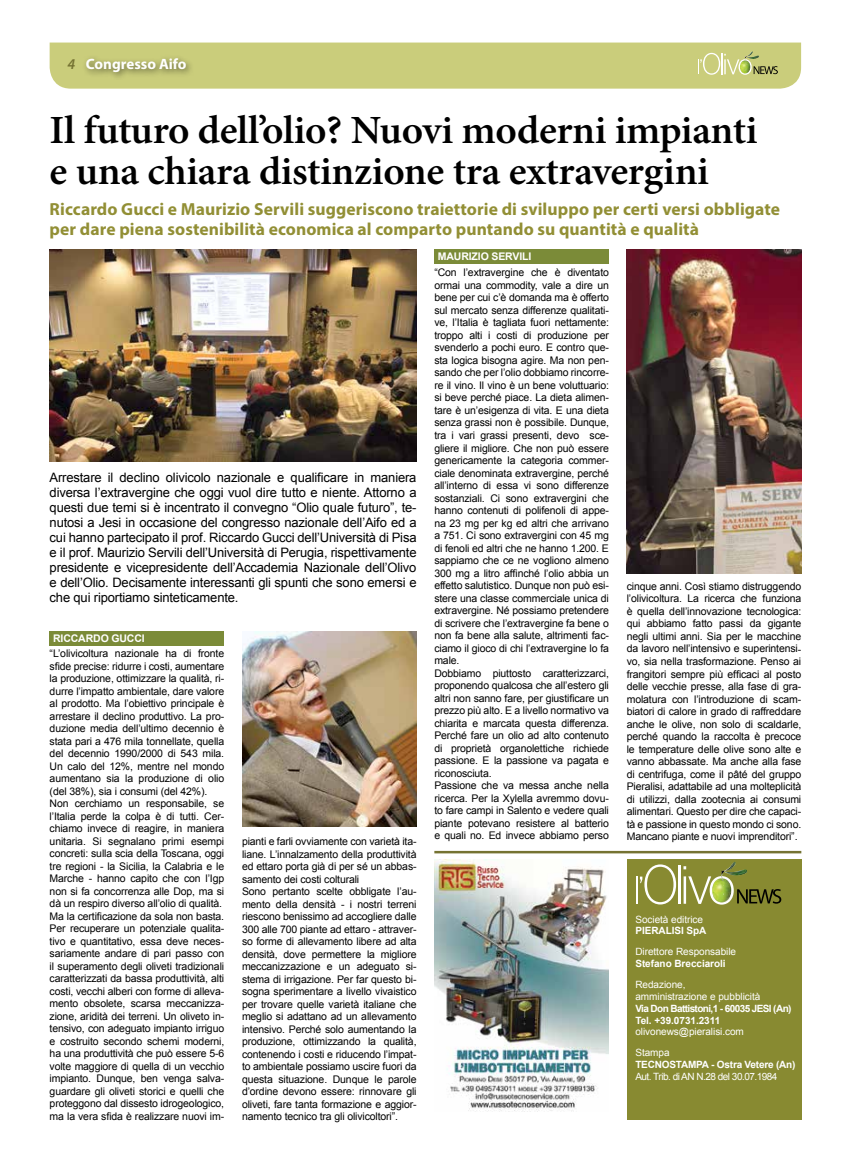
<style>
.page{position:relative;width:851px;height:1170px;background:#fff}
.page>*{position:absolute;margin:0;border:0;box-sizing:border-box;transform-origin:0 0}
.t1{font:600 40px/41.2px "Minion Pro";letter-spacing:-.01em;color:#000}
.t2{font:700 17.5px/20px "Myriad Pro";letter-spacing:.005em;color:#928f35}
.t3{font:700 15px "Myriad Pro";color:#fff}
.t4{font:italic 600 15px "Myriad Pro";color:#757332}
.t5{font:13px/15px "Arial";letter-spacing:-.015em;color:#000;text-align:justify}
.t6{font:10.5px/12.5px "Arial";letter-spacing:-.015em;color:#000}
.t7{font:700 10.5px "Arial";letter-spacing:-.015em;color:#fff}
.t8{font:10px/11.8px "Arial";letter-spacing:-.005em;color:#fff}
.t9{font:700 10px "Arial";letter-spacing:-.02em;color:#fff}
.t10{font:700 10px/11.8px "Arial";letter-spacing:-.06em;color:#fff}
.t11{font:10px "Arial";letter-spacing:-.05em;color:#fff}
</style>
<div class="page">
<div style="left:50px;top:43px;width:751px;height:46px;background:#cacd7b"></div>
<img style="left:242px;top:631px;width:174px;height:195px">
<img style="left:626px;top:249px;width:175px;height:324px">
<img style="left:50px;top:249px;width:366px;height:212px">
<div style="left:50px;top:631px;width:174px;height:15px;background:#7b8b38"></div>
<div style="left:434px;top:249px;width:175px;height:15px;background:#7b8b38"></div>
<div style="left:626px;top:859px;width:175px;height:261px;background:#888a31"></div>
<hr style="left:636px;top:876px;width:2px;height:27px;background:#fff">
<svg style="left:639px;top:864px;width:37px;height:40px"></svg>
<hr style="left:678px;top:865px;width:2px;height:38px;background:#fff">
<svg style="left:683px;top:862px;width:98px;height:42px"></svg>
<div style="left:83px;top:54px;width:112px;height:27px;background:#000;opacity:.54"></div>
<img style="left:434px;top:859px;width:175px;height:251px">
<hr style="left:434px;top:850px;width:367px;height:3px;background:#757332">
<h3 class="t4" style="left:67px;top:54px;width:9px">4</h3>
<h3 class="t3" style="left:86px;top:54px;width:102px">Congresso Aifo</h3>
<h1 class="t1" style="left:50px;top:109px;width:709px">Il futuro dell’olio? Nuovi moderni impianti e una chiara distinzione tra extravergini</h1>
<h2 class="t2" style="left:50px;top:199px;width:731px">Riccardo Gucci e Maurizio Servili suggeriscono traiettorie di sviluppo per certi versi obbligate per dare piena sostenibilità economica al comparto puntando su quantità e qualità</h2>
<p class="t5" style="left:50px;top:470px;width:368px">Arrestare il declino olivicolo nazionale e qualificare in maniera diversa l’extravergine che oggi vuol dire tutto e niente. Attorno a questi due temi si è incentrato il convegno “Olio quale futuro”, te&shy;nutosi a Jesi in occasione del congresso nazionale dell’Aifo ed a cui hanno partecipato il prof. Riccardo Gucci dell’Università di Pisa e il prof. Maurizio Servili dell’Università di Perugia, rispettivamente presidente e vicepresidente dell’Accademia Nazionale dell’Olivo e dell’Olio. Decisamente interessanti gli spunti che sono emersi e che qui riportiamo sinteticamente.</p>
<p class="t7" style="left:53px;top:631px;width:93px">RICCARDO GUCCI</p>
<p class="t6" style="left:50px;top:647px;width:176px">“L’olivicoltura nazionale ha di fronte sfide precise: ridurre i costi, aumentare la produzione, ottimizzare la qualità, ri&shy;durre l’impatto ambientale, dare valore al prodotto. Ma l’obiettivo principale è arrestare il declino produttivo. La pro&shy;duzione media dell’ultimo decennio è stata pari a 476 mila tonnellate, quella del decennio 1990/2000 di 543 mila.<br>Un calo del 12%, mentre nel mondo aumentano sia la produzione di olio (del 38%), sia i consumi (del 42%).<br>Non cerchiamo un responsabile, se l’Italia perde la colpa è di tutti. Cer&shy;chiamo invece di reagire, in maniera unitaria. Si segnalano primi esempi concreti: sulla scia della Toscana, oggi tre regioni - la Sicilia, la Calabria e le Marche - hanno capito che con l’Igp non si fa concorrenza alle Dop, ma si dà un respiro diverso all’olio di qualità.<br>Ma la certificazione da sola non basta.<br>Per recuperare un potenziale qualita&shy;tivo e quantitativo, essa deve neces&shy;sariamente andare di pari passo con il superamento degli oliveti tradizionali caratterizzati da bassa produttività, alti costi, vecchi alberi con forme di alleva&shy;mento obsolete, scarsa meccanizza&shy;zione, aridità dei terreni. Un oliveto in&shy;tensivo, con adeguato impianto irriguo e costruito secondo schemi moderni, ha una produttività che può essere 5-6 volte maggiore di quella di un vecchio impianto. Dunque, ben venga salva&shy;guardare gli oliveti storici e quelli che proteggono dal dissesto idrogeologico, ma la vera sfida è realizzare nuovi im-</p>
<p class="t6" style="left:242px;top:835px;width:176px">pianti e farli ovviamente con varietà ita&shy;liane. L’innalzamento della produttività ed ettaro porta già di per sé un abbas&shy;samento dei costi colturali<br>Sono pertanto scelte obbligate l’au&shy;mento della densità - i nostri terreni riescono benissimo ad accogliere dalle 300 alle 700 piante ad ettaro - attraver&shy;so forme di allevamento libere ad alta densità, dove permettere la migliore meccanizzazione e un adeguato si&shy;stema di irrigazione. Per far questo bi&shy;sogna sperimentare a livello vivaistico per trovare quelle varietà italiane che meglio si adattano ad un allevamento intensivo. Perché solo aumentando la produzione, ottimizzando la qualità, contenendo i costi e riducendo l’impat&shy;to ambientale possiamo uscire fuori da questa situazione. Dunque le parole d’ordine devono essere: rinnovare gli oliveti, fare tanta formazione e aggior&shy;namento tecnico tra gli olivicoltori”.</p>
<p class="t7" style="left:438px;top:250px;width:95px">MAURIZIO SERVILI</p>
<p class="t6" style="left:434px;top:266px;width:176px">“Con l’extravergine che è diventato ormai una commodity, vale a dire un bene per cui c’è domanda ma è offerto sul mercato senza differenze qualitati&shy;ve, l’Italia è tagliata fuori nettamente: troppo alti i costi di produzione per svenderlo a pochi euro. E contro que&shy;sta logica bisogna agire. Ma non pen&shy;sando che per l’olio dobbiamo rincorre&shy;re il vino. Il vino è un bene voluttuario: si beve perché piace. La dieta alimen&shy;tare è un’esigenza di vita. E una dieta senza grassi non è possibile. Dunque, tra i vari grassi presenti, devo sce&shy;gliere il migliore. Che non può essere genericamente la categoria commer&shy;ciale denominata extravergine, perché all’interno di essa vi sono differenze sostanziali. Ci sono extravergini che hanno contenuti di polifenoli di appe&shy;na 23 mg per kg ed altri che arrivano a 751. Ci sono extravergini con 45 mg di fenoli ed altri che ne hanno 1.200. E sappiamo che ce ne vogliono almeno 300 mg a litro affinché l’olio abbia un effetto salutistico. Dunque non può esi&shy;stere una classe commerciale unica di extravergine. Né possiamo pretendere di scrivere che l’extravergine fa bene o non fa bene alla salute, altrimenti fac&shy;ciamo il gioco di chi l’extravergine lo fa male.<br>Dobbiamo piuttosto caratterizzarci, proponendo qualcosa che all’estero gli altri non sanno fare, per giustificare un prezzo più alto. E a livello normativo va chiarita e marcata questa differenza.<br>Perché fare un olio ad alto contenuto di proprietà organolettiche richiede passione. E la passione va pagata e riconosciuta.<br>Passione che va messa anche nella ricerca. Per la Xylella avremmo dovu&shy;to fare campi in Salento e vedere quali piante potevano resistere al batterio e quali no. Ed invece abbiamo perso</p>
<p class="t6" style="left:626px;top:580px;width:176px;text-align:justify">cinque anni. Così stiamo distruggendo l’olivicoltura. La ricerca che funziona è quella dell’innovazione tecnologica: qui abbiamo fatto passi da gigante negli ultimi anni. Sia per le macchine da lavoro nell’intensivo e superintensi&shy;vo, sia nella trasformazione. Penso ai frangitori sempre più efficaci al posto delle vecchie presse, alla fase di gra&shy;molatura con l’introduzione di scam&shy;biatori di calore in grado di raffreddare anche le olive, non solo di scaldarle, perché quando la raccolta è precoce le temperature delle olive sono alte e vanno abbassate. Ma anche alla fase di centrifuga, come il pâté del gruppo Pieralisi, adattabile ad una molteplicità di utilizzi, dalla zootecnia ai consumi alimentari. Questo per dire che capaci&shy;tà e passione in questo mondo ci sono.<br>Mancano piante e nuovi imprenditori”.</p>
<p class="t8" style="left:635px;top:913px;width:69px">Società editrice</p>
<p class="t9" style="left:635px;top:924px;width:73px">PIERALISI SpA</p>
<p class="t8" style="left:635px;top:946px;width:102px">Direttore Responsabile</p>
<p class="t9" style="left:635px;top:956px;width:92px">Stefano Brecciaroli</p>
<p class="t8" style="left:635px;top:978px;width:126px">Redazione,<br>amministrazione e pubblicità</p>
<p class="t10" style="left:635px;top:1002px;width:157px">Via Don Battistoni,1 - 60035 JESI (An)<br>Tel. +39.0731.2311</p>
<p class="t8" style="left:635px;top:1021px;width:110px;line-height:21.1px">olivonews@pieralisi.com<br>Stampa</p>
<p class="t9" style="left:635px;top:1057px;width:161px">TECNOSTAMPA - Ostra Vetere (An)</p>
<p class="t11" style="left:635px;top:1069px;width:144px">Aut. Trib. di AN N.28 del 30.07.1984</p>
</div>
